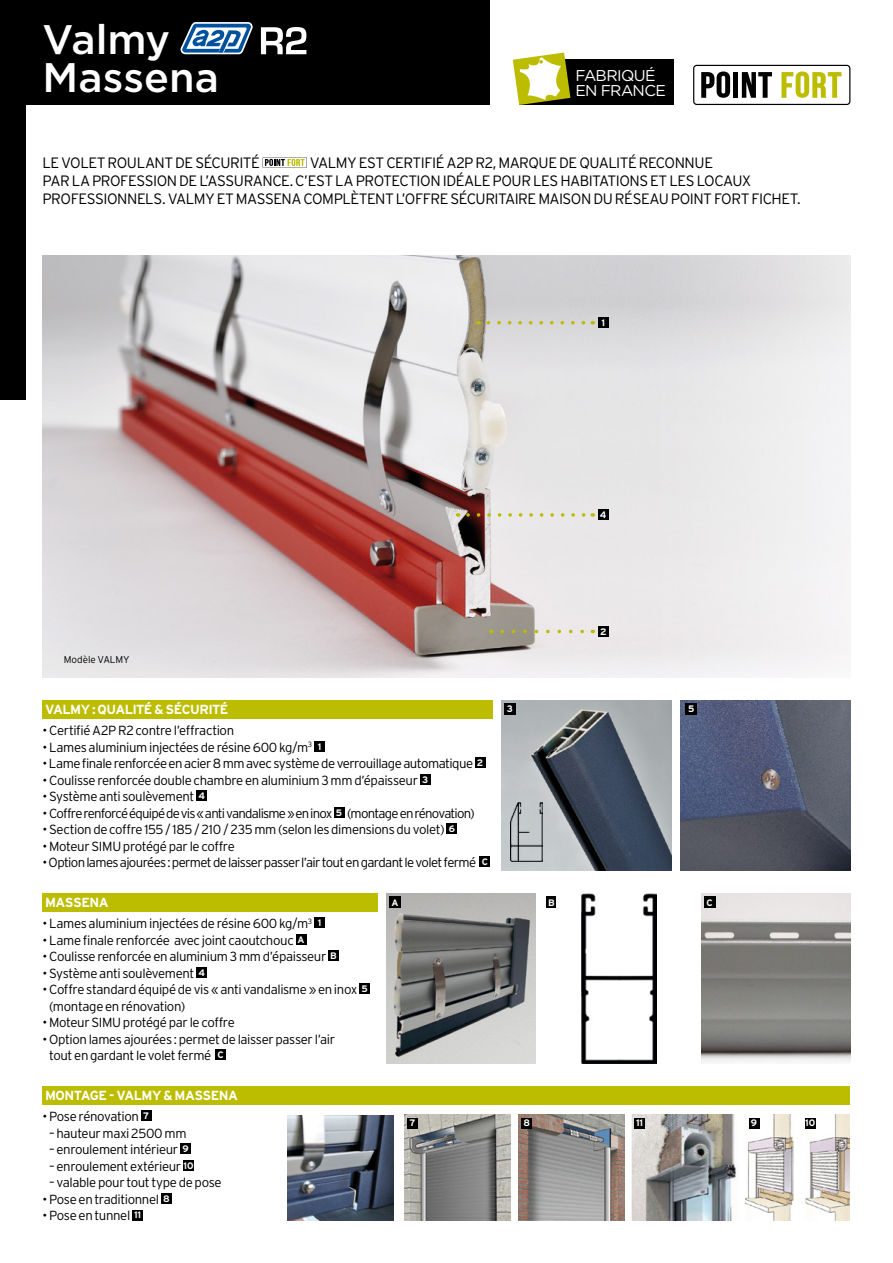
<style>
.page{position:relative;width:893px;height:1263px;background:#fff}
.page>*{position:absolute;margin:0;border:0;box-sizing:border-box;transform-origin:0 0}
.t1{font:500 41.25px/37.5px "Gotham";color:#fff}
.t2{font:15.6px/15.8px "Gotham Rounded";letter-spacing:-.04em;color:#fff}
.t3{font:300 15px/18.1px "Interstate";letter-spacing:-.035em;color:#000}
.t4{font:300 13.2px/16.5px "Interstate";letter-spacing:-.03em;color:#000}
.t5{font:300 13.2px "Interstate";letter-spacing:-.05em;color:#000}
.t6{font:300 13.2px "Interstate";letter-spacing:-.06em;color:#000}
.t7{font:700 13.2px "Interstate";letter-spacing:-.04em;color:#fff}
.t8{font:700 13.2px "Interstate";letter-spacing:-.04em;color:#fff}
.t9{font:300 9.9px "Interstate";letter-spacing:-.005em;color:#000}
.t10{font:700 9.45px "Interstate";color:#fff}
.t11{font:700 9.45px "Interstate";color:#fff}
</style>
<div class="page">
<div style="left:0;top:0;width:489px;height:105px;background:#000"></div>
<div style="left:0;top:0;width:26px;height:400px;background:#000"></div>
<div style="left:520px;top:59px;width:154px;height:46px;background:#000"></div>
<svg style="left:513px;top:53px;width:57px;height:52px"></svg>
<img style="left:43px;top:256px;width:807px;height:421px">
<svg style="left:263px;top:157px;width:44px;height:11px"></svg>
<div style="left:598px;top:317px;width:11px;height:11px;background:#000"></div>
<svg style="left:488px;top:321px;width:105px;height:3px"></svg>
<div style="left:598px;top:509px;width:11px;height:11px;background:#000"></div>
<svg style="left:468px;top:513px;width:125px;height:4px"></svg>
<div style="left:598px;top:626px;width:11px;height:11px;background:#000"></div>
<svg style="left:502px;top:630px;width:91px;height:3px"></svg>
<div style="left:43px;top:700px;width:450px;height:19px;background:#bcbd00"></div>
<img style="left:502px;top:700px;width:170px;height:170px">
<div style="left:504px;top:704px;width:11px;height:11px;background:#000"></div>
<div style="left:314px;top:741px;width:11px;height:11px;background:#000"></div>
<div style="left:475px;top:757px;width:11px;height:11px;background:#000"></div>
<div style="left:420px;top:774px;width:11px;height:11px;background:#000"></div>
<div style="left:196px;top:790px;width:11px;height:11px;background:#000"></div>
<div style="left:334px;top:807px;width:10px;height:11px;background:#000"></div>
<div style="left:446px;top:823px;width:11px;height:11px;background:#000"></div>
<div style="left:479px;top:856px;width:11px;height:11px;background:#000"></div>
<img style="left:680px;top:700px;width:170px;height:170px">
<div style="left:686px;top:704px;width:11px;height:11px;background:#000"></div>
<svg style="left:693px;top:65px;width:157px;height:40px"></svg>
<svg style="left:181px;top:22px;width:72px;height:32px"></svg>
<svg style="left:261px;top:27px;width:45px;height:27px"></svg>
<div style="left:43px;top:1086px;width:807px;height:19px;background:#bcbd00"></div>
<div style="left:141px;top:1110px;width:11px;height:11px;background:#000"></div>
<div style="left:180px;top:1143px;width:11px;height:11px;background:#000"></div>
<div style="left:183px;top:1160px;width:11px;height:11px;background:#000"></div>
<div style="left:161px;top:1193px;width:11px;height:11px;background:#000"></div>
<div style="left:132px;top:1209px;width:11px;height:11px;background:#000"></div>
<img style="left:404px;top:1114px;width:107px;height:106px">
<div style="left:407px;top:1117px;width:11px;height:11px;background:#000"></div>
<img style="left:518px;top:1114px;width:106px;height:106px">
<div style="left:521px;top:1117px;width:11px;height:11px;background:#000"></div>
<img style="left:805px;top:1114px;width:45px;height:106px">
<div style="left:805px;top:1117px;width:11px;height:11px;background:#000"></div>
<img style="left:745px;top:1114px;width:49px;height:106px">
<div style="left:749px;top:1117px;width:10px;height:11px;background:#000"></div>
<img style="left:632px;top:1114px;width:105px;height:106px">
<div style="left:634px;top:1117px;width:11px;height:11px;background:#000"></div>
<img style="left:288px;top:1115px;width:105px;height:105px">
<div style="left:43px;top:893px;width:335px;height:19px;background:#bcbd00"></div>
<div style="left:314px;top:917px;width:11px;height:11px;background:#000"></div>
<div style="left:296px;top:934px;width:11px;height:11px;background:#000"></div>
<div style="left:328px;top:950px;width:11px;height:11px;background:#000"></div>
<div style="left:196px;top:967px;width:11px;height:11px;background:#000"></div>
<div style="left:359px;top:983px;width:11px;height:11px;background:#000"></div>
<div style="left:215px;top:1049px;width:11px;height:11px;background:#000"></div>
<img style="left:387px;top:893px;width:149px;height:170px">
<div style="left:389px;top:897px;width:12px;height:11px;background:#000"></div>
<img style="left:702px;top:893px;width:148px;height:170px">
<div style="left:704px;top:897px;width:11px;height:11px;background:#000"></div>
<img style="left:581px;top:893px;width:75px;height:170px">
<div style="left:546px;top:897px;width:10px;height:11px;background:#000"></div>
<img style="left:510px;top:803px;width:33px;height:59px">
<h1 class="t1" style="left:43px;top:20px;width:178px">Valmy<br>Massena</h1>
<p class="t2" style="left:575px;top:66px;width:92px">FABRIQUÉ<br>EN FRANCE</p>
<p class="t3" style="left:43px;top:154px;width:219px">LE VOLET ROULANT DE SÉCURITÉ</p>
<p class="t3" style="left:43px;top:154px;width:760px;text-indent:267px">VALMY EST CERTIFIÉ A2P R2, MARQUE DE QUALITÉ RECONNUE<br>PAR LA PROFESSION DE L’ASSURANCE. C’EST LA PROTECTION IDÉALE POUR LES HABITATIONS ET LES LOCAUX<br>PROFESSIONNELS. VALMY ET MASSENA COMPLÈTENT L’OFFRE SÉCURITAIRE MAISON DU RÉSEAU POINT FORT FICHET.</p>
<p class="t10" style="left:601px;top:317px;width:5px">1</p>
<p class="t10" style="left:600px;top:510px;width:8px">4</p>
<p class="t9" style="left:64px;top:654px;width:67px">Modèle VALMY</p>
<p class="t7" style="left:45px;top:702px;width:185px">VALMY : QUALITÉ &amp; SÉCURITÉ</p>
<p class="t10" style="left:507px;top:704px;width:8px">3</p>
<p class="t4" style="left:43px;top:722px;width:193px">• Certifié A2P R2 contre l’effraction</p>
<p class="t4" style="left:43px;top:739px;width:280px">• Lames aluminium injectées de résine 600 kg/m<sup>3</sup> <sup>1</sup></p>
<p class="t4" style="left:43px;top:755px;width:442px">• Lame finale renforcée en acier 8 mm avec système de verrouillage automatique <sup>2</sup></p>
<p class="t4" style="left:43px;top:772px;width:387px">• Coulisse renforcée double chambre en aluminium 3 mm d’épaisseur <sup>3</sup></p>
<p class="t4" style="left:43px;top:788px;width:164px">• Système anti soulèvement <sup>4</sup></p>
<p class="t6" style="left:43px;top:806px;width:434px">• Coffre renforcé équipé de vis « anti vandalisme » en inox <sup>5</sup> (montage en rénovation)</p>
<p class="t4" style="left:43px;top:821px;width:414px">• Section de coffre 155 / 185 / 210 / 235 mm (selon les dimensions du volet) <sup>6</sup></p>
<p class="t4" style="left:43px;top:838px;width:194px">• Moteur SIMU protégé par le coffre</p>
<p class="t5" style="left:43px;top:855px;width:447px">• Option lames ajourées : permet de laisser passer l’air tout en gardant le volet fermé <sup>C</sup></p>
<p class="t10" style="left:600px;top:626px;width:8px">2</p>
<p class="t10" style="left:688px;top:704px;width:8px">5</p>
<p class="t7" style="left:45px;top:895px;width:65px">MASSENA</p>
<p class="t4" style="left:43px;top:915px;width:280px">• Lames aluminium injectées de résine 600 kg/m<sup>3</sup> <sup>1</sup></p>
<p class="t4" style="left:43px;top:932px;width:264px">• Lame finale renforcée avec joint caoutchouc <sup>A</sup></p>
<p class="t4" style="left:43px;top:948px;width:296px">• Coulisse renforcée en aluminium 3 mm d’épaisseur <sup>B</sup></p>
<p class="t4" style="left:43px;top:965px;width:164px">• Système anti soulèvement <sup>4</sup></p>
<p class="t4" style="left:49px;top:981px;width:320px;text-indent:-7px">• Coffre standard équipé de vis « anti vandalisme » en inox <sup>5 </sup>(montage en rénovation)</p>
<p class="t4" style="left:43px;top:1014px;width:194px">• Moteur SIMU protégé par le coffre</p>
<p class="t4" style="left:49px;top:1031px;width:287px;text-indent:-7px">• Option lames ajourées : permet de laisser passer l’air tout en gardant le volet fermé <sup>C</sup></p>
<p class="t8" style="left:45px;top:1088px;width:195px">MONTAGE - VALMY &amp; MASSENA</p>
<p class="t4" style="left:43px;top:1108px;width:108px">• Pose rénovation <sup>7</sup></p>
<p class="t4" style="left:49px;top:1125px;width:139px">– hauteur maxi 2500 mm</p>
<p class="t4" style="left:49px;top:1141px;width:141px">– enroulement intérieur <sup>9</sup></p>
<p class="t4" style="left:49px;top:1158px;width:146px">– enroulement extérieur <sup>10</sup></p>
<p class="t4" style="left:49px;top:1174px;width:174px">– valable pour tout type de pose</p>
<p class="t4" style="left:43px;top:1191px;width:129px">• Pose en traditionnel <sup>8</sup></p>
<p class="t4" style="left:43px;top:1207px;width:100px">• Pose en tunnel <sup>11</sup></p>
<p class="t10" style="left:391px;top:897px;width:9px">A</p>
<p class="t10" style="left:548px;top:897px;width:8px">B</p>
<p class="t10" style="left:706px;top:897px;width:8px">C</p>
<p class="t11" style="left:409px;top:1118px;width:7px">7</p>
<p class="t11" style="left:523px;top:1118px;width:8px">8</p>
<p class="t11" style="left:636px;top:1118px;width:8px">11</p>
<p class="t11" style="left:751px;top:1118px;width:8px">9</p>
<p class="t11" style="left:805px;top:1118px;width:11px">10</p>
</div>
